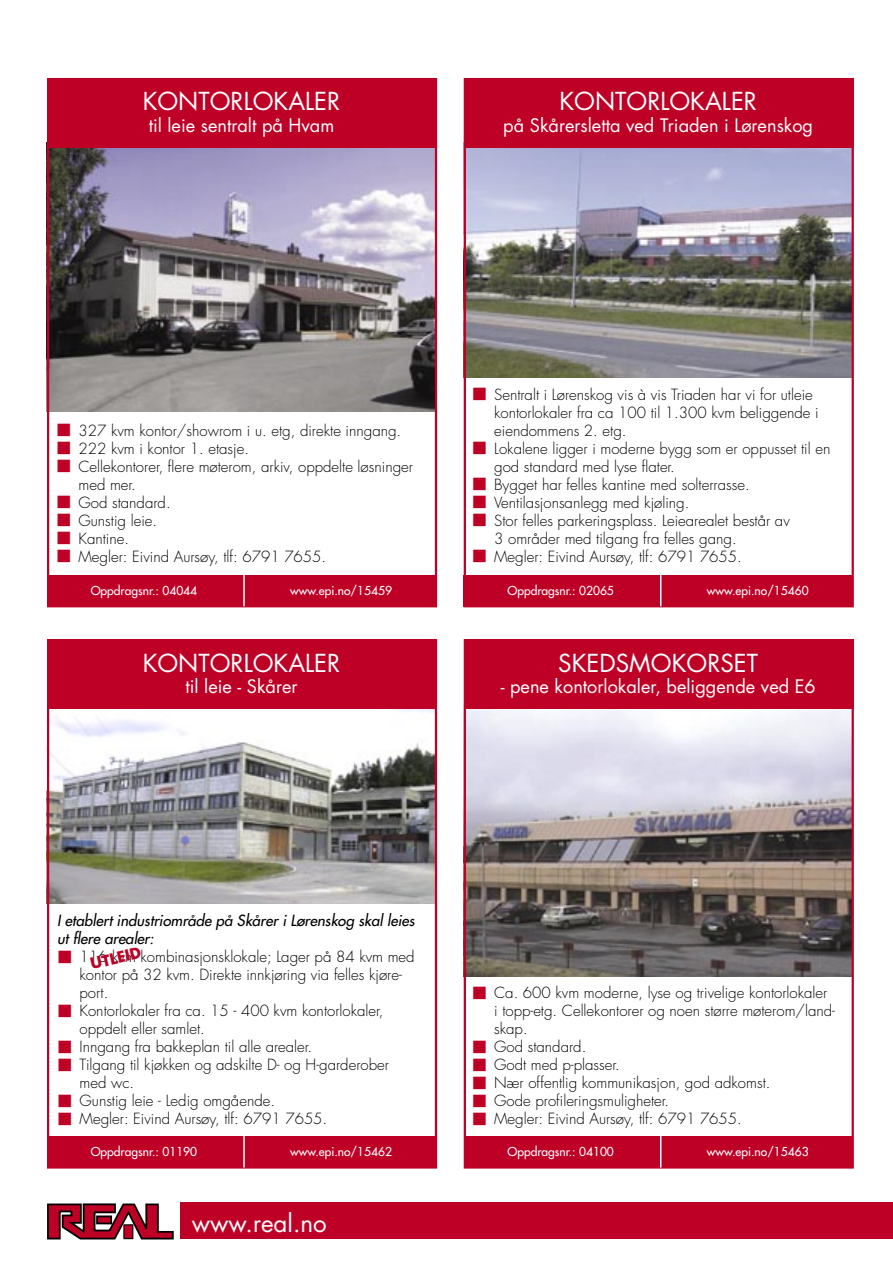
<style>
.page{position:relative;width:893px;height:1263px;background:#fff}
.page>*{position:absolute;margin:0;border:0;box-sizing:border-box;transform-origin:0 0}
.t1{font:24.15px "Futura";color:#fff}
.t2{font:18.15px "Futura";color:#fff}
.t3{font:300 15px/18px "Futura";color:#000}
.t4{font:italic 15px/18px "Futura";color:#000}
.t5{font:700 15px "Futura";color:#be0027}
.t6{font:12px "Futura";color:#fff}
</style>
<div class="page">
<div style="left:181px;top:1203px;width:712px;height:36px;background:#be0027"></div>
<img style="left:50px;top:147px;width:384px;height:264px">
<img style="left:467px;top:147px;width:384px;height:230px">
<div style="left:47px;top:78px;width:390px;height:69px;background:#be0027"></div>
<div style="left:47px;top:78px;width:390px;height:529px;border:2px solid #be0027"></div>
<div style="left:47px;top:575px;width:390px;height:31px;background:#be0027"></div>
<hr style="left:243px;top:574px;width:2px;height:32px;background:#fff">
<div style="left:464px;top:78px;width:389px;height:69px;background:#be0027"></div>
<div style="left:464px;top:575px;width:389px;height:31px;background:#be0027"></div>
<hr style="left:660px;top:574px;width:1px;height:32px;background:#fff">
<img style="left:467px;top:709px;width:384px;height:268px">
<img style="left:50px;top:709px;width:384px;height:195px">
<div style="left:47px;top:639px;width:390px;height:70px;background:#be0027"></div>
<div style="left:47px;top:639px;width:390px;height:529px;border:2px solid #be0027"></div>
<div style="left:47px;top:1136px;width:389px;height:31px;background:#be0027"></div>
<hr style="left:243px;top:1135px;width:2px;height:32px;background:#fff">
<div style="left:464px;top:639px;width:389px;height:70px;background:#be0027"></div>
<div style="left:464px;top:1136px;width:389px;height:31px;background:#be0027"></div>
<hr style="left:660px;top:1135px;width:1px;height:32px;background:#fff">
<svg style="left:47px;top:1203px;width:127px;height:36px"></svg>
<p class="t1" style="left:143px;top:86px;width:199px">KONTORLOKALER</p>
<p class="t2" style="left:149px;top:114px;width:187px">til leie sentralt på Hvam</p>
<p class="t1" style="left:559px;top:86px;width:199px">KONTORLOKALER</p>
<p class="t2" style="left:503px;top:114px;width:311px">på Skårersletta ved Triaden i Lørenskog</p>
<p class="t3" style="left:79px;top:422px;width:324px">327 kvm kontor/showrom i u. etg, direkte inngang.</p>
<p class="t3" style="left:79px;top:440px;width:172px">222 kvm i kontor 1. etasje.</p>
<p class="t3" style="left:79px;top:458px;width:336px">Cellekontorer, flere møterom, arkiv, oppdelte løsninger med mer.</p>
<p class="t3" style="left:79px;top:494px;width:94px">God standard.</p>
<p class="t3" style="left:79px;top:512px;width:80px">Gunstig leie.</p>
<p class="t3" style="left:79px;top:530px;width:52px">Kantine.</p>
<p class="t3" style="left:79px;top:548px;width:249px">Megler: Eivind Aursøy, tlf: 6791 7655.</p>
<p class="t6" style="left:91px;top:583px;width:108px">Oppdragsnr.: 04044</p>
<p class="t6" style="left:290px;top:583px;width:103px">www.epi.no/15459</p>
<p class="t1" style="left:143px;top:647px;width:199px">KONTORLOKALER</p>
<p class="t2" style="left:185px;top:675px;width:114px">til leie - Skårer</p>
<p class="t3" style="left:494px;top:386px;width:326px">Sentralt i Lørenskog vis à vis Triaden har vi for utleie kontorlokaler fra ca 100 til 1.300 kvm beliggende i eiendommens 2. etg.</p>
<p class="t3" style="left:494px;top:440px;width:338px">Lokalene ligger i moderne bygg som er oppusset til en god standard med lyse flater.</p>
<p class="t3" style="left:494px;top:476px;width:257px">Bygget har felles kantine med solterrasse.</p>
<p class="t3" style="left:494px;top:494px;width:197px">Ventilasjonsanlegg med kjøling.</p>
<p class="t3" style="left:494px;top:512px;width:297px">Stor felles parkeringsplass. Leiearealet består av<br>3 områder med tilgang fra felles gang.</p>
<p class="t3" style="left:494px;top:548px;width:249px">Megler: Eivind Aursøy, tlf: 6791 7655.</p>
<p class="t6" style="left:507px;top:583px;width:108px">Oppdragsnr.: 02065</p>
<p class="t6" style="left:707px;top:583px;width:103px">www.epi.no/15460</p>
<p class="t1" style="left:558px;top:647px;width:201px">SKEDSMOKORSET</p>
<p class="t2" style="left:501px;top:675px;width:316px">- pene kontorlokaler, beliggende ved E6</p>
<p class="t4" style="left:57px;top:912px;width:359px">I etablert industriområde på Skårer i Lørenskog skal leies ut flere arealer:</p>
<p class="t3" style="left:80px;top:948px;width:337px">116 kvm kombinasjonsklokale; Lager på 84 kvm med kontor på 32 kvm. Direkte innkjøring via felles kjøre&shy;port.</p>
<p class="t3" style="left:80px;top:1002px;width:305px">Kontorlokaler fra ca. 15 - 400 kvm kontorlokaler, oppdelt eller samlet.</p>
<p class="t3" style="left:80px;top:1038px;width:234px">Inngang fra bakkeplan til alle arealer.</p>
<p class="t3" style="left:80px;top:1056px;width:311px">Tilgang til kjøkken og adskilte D- og H-garderober</p>
<p class="t3" style="left:80px;top:1074px;width:56px">med wc.</p>
<p class="t3" style="left:80px;top:1092px;width:197px">Gunstig leie - Ledig omgående.</p>
<p class="t3" style="left:80px;top:1110px;width:249px">Megler: Eivind Aursøy, tlf: 6791 7655.</p>
<p class="t6" style="left:91px;top:1144px;width:108px">Oppdragsnr.: 01190</p>
<p class="t6" style="left:290px;top:1144px;width:103px">www.epi.no/15462</p>
<p class="t5" style="left:88px;top:954px;width:53px;rotate:-13deg">UTLEID</p>
<p class="t1" style="left:192px;top:1207px;width:136px">www.real.no</p>
<p class="t3" style="left:494px;top:984px;width:342px">Ca. 600 kvm moderne, lyse og trivelige kontorlokaler<br>i topp-etg. Cellekontorer og noen større møterom/land&shy;skap.</p>
<p class="t3" style="left:494px;top:1038px;width:94px">God standard.</p>
<p class="t3" style="left:494px;top:1056px;width:127px">Godt med p-plasser.</p>
<p class="t3" style="left:494px;top:1074px;width:278px">Nær offentlig kommunikasjon, god adkomst.</p>
<p class="t3" style="left:494px;top:1092px;width:177px">Gode profileringsmuligheter.</p>
<p class="t3" style="left:494px;top:1110px;width:249px">Megler: Eivind Aursøy, tlf: 6791 7655.</p>
<p class="t6" style="left:507px;top:1144px;width:108px">Oppdragsnr.: 04100</p>
<p class="t6" style="left:707px;top:1144px;width:103px">www.epi.no/15463</p>
</div>
